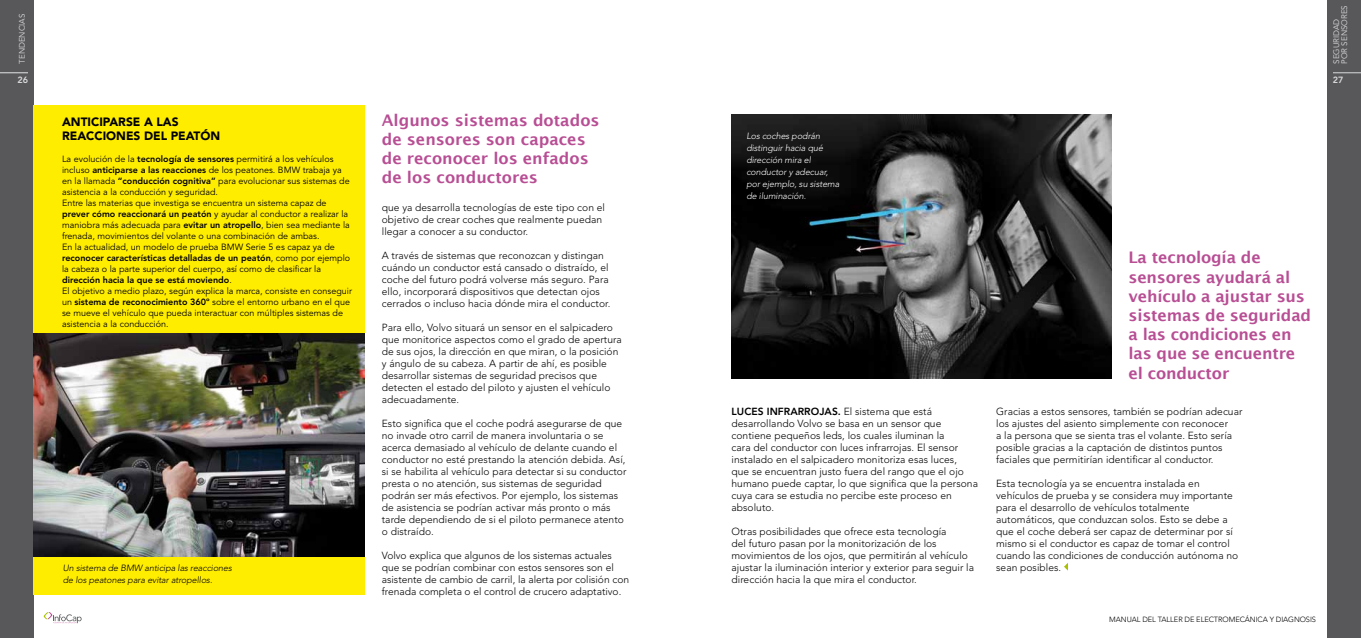
<style>
.page{position:relative;width:1361px;height:638px;background:#fff}
.page>*{position:absolute;margin:0;border:0;box-sizing:border-box;transform-origin:0 0}
.t1{font:600 16px/19.2px "Lucida Sans";letter-spacing:-.01em;color:#b84e94}
.t2{font:900 12px/14px "Avenir";color:#000}
.t3{font:300 10.2px/12px "Avenir";letter-spacing:.005em;color:#000}
.t4{font:9px/11px "Avenir";color:#000}
.t5{font:italic 300 9px/12px "Avenir";letter-spacing:-.01em;color:#fff}
.t6{font:italic 300 9px/12px "Avenir";letter-spacing:-.01em;color:#000}
.t7{font:800 9px "Avenir";color:#d9dadb}
.t8{font:8px/8px "Avenir";color:#d9dadb}
.t9{font:300 7.5px "Avenir";letter-spacing:-.01em;color:#000}
.s1{font-weight:800}
</style>
<div class="page">
<div style="left:0;top:0;width:34px;height:638px;background:#58585a"></div>
<svg style="left:0;top:73px;width:28px;height:1px"></svg>
<svg style="left:44px;top:612px;width:38px;height:12px"></svg>
<div style="left:1327px;top:0;width:34px;height:638px;background:#58585a"></div>
<svg style="left:1333px;top:73px;width:28px;height:1px"></svg>
<img style="left:731px;top:115px;width:380px;height:263px">
<div style="left:34px;top:105px;width:331px;height:490px;background:#ffed00"></div>
<img style="left:34px;top:334px;width:331px;height:222px">
<svg style="left:1064px;top:563px;width:4px;height:8px"></svg>
<p class="t8" style="left:18px;top:64px;width:52px;rotate:-90deg">TENDENCIAS</p>
<p class="t7" style="left:17px;top:74px;width:12px">26</p>
<p class="t2" style="left:62px;top:115px;width:160px">ANTICIPARSE A LAS<br>REACCIONES DEL PEATÓN</p>
<p class="t4" style="left:62px;top:154px;width:291px">La evolución de la <span class="s1">tecnología de sensores</span> permitirá a los vehículos incluso <span class="s1">anticiparse a las reacciones</span> de los peatones. BMW trabaja ya en la llamada <span class="s1">“conducción cognitiva”</span> para evolucionar sus sistemas de asistencia a la conducción y seguridad.<br>Entre las materias que investiga se encuentra un sistema capaz de <span class="s1">prever cómo reaccionará un peatón</span> y ayudar al conductor a realizar la maniobra más adecuada para <span class="s1">evitar un atropello</span>, bien sea mediante la frenada, movimientos del volante o una combinación de ambas.<br>En la actualidad, un modelo de prueba BMW Serie 5 es capaz ya de <span class="s1">reconocer características detalladas de un peatón</span>, como por ejemplo la cabeza o la parte superior del cuerpo, así como de clasificar la <span class="s1">dirección hacia la que se está moviendo</span>.<br>El objetivo a medio plazo, según explica la marca, consiste en conseguir un <span class="s1">sistema de reconocimiento 360º</span> sobre el entorno urbano en el que se mueve el vehículo que pueda interactuar con múltiples sistemas de asistencia a la conducción.</p>
<p class="t6" style="left:63px;top:561px;width:171px">Un sistema de BMW anticipa las reacciones de los peatones para evitar atropellos.</p>
<h1 class="t1" style="left:382px;top:110px;width:219px">Algunos sistemas dotados de sensores son capaces de reconocer los enfados de los conductores</h1>
<p class="t3" style="left:382px;top:201px;width:225px">que ya desarrolla tecnologías de este tipo con el objetivo de crear coches que realmente puedan llegar a conocer a su conductor.</p>
<p class="t3" style="left:382px;top:249px;width:230px">A través de sistemas que reconozcan y distingan cuándo un conductor está cansado o distraído, el coche del futuro podrá volverse más seguro. Para ello, incorporará dispositivos que detectan ojos cerrados o incluso hacia dónde mira el conductor.</p>
<p class="t3" style="left:382px;top:321px;width:242px">Para ello, Volvo situará un sensor en el salpicadero que monitorice aspectos como el grado de apertura de sus ojos, la dirección en que miran, o la posición y ángulo de su cabeza. A partir de ahí, es posible desarrollar sistemas de seguridad precisos que detecten el estado del piloto y ajusten el vehículo adecuadamente.</p>
<p class="t3" style="left:382px;top:417px;width:246px">Esto significa que el coche podrá asegurarse de que no invade otro carril de manera involuntaria o se acerca demasiado al vehículo de delante cuando el conductor no esté prestando la atención debida. Así, si se habilita al vehículo para detectar si su conductor presta o no atención, sus sistemas de seguridad podrán ser más efectivos. Por ejemplo, los sistemas de asistencia se podrían activar más pronto o más tarde dependiendo de si el piloto permanece atento o distraído.</p>
<p class="t3" style="left:382px;top:549px;width:249px">Volvo explica que algunos de los sistemas actuales que se podrían combinar con estos sensores son el asistente de cambio de carril, la alerta por colisión con frenada completa o el control de crucero adaptativo.</p>
<p class="t5" style="left:746px;top:129px;width:95px">Los coches podrán distinguir hacia qué dirección mira el conductor y adecuar, por ejemplo, su sistema de iluminación.</p>
<p class="t8" style="left:1332px;top:64px;width:59px;rotate:-90deg">seguridad por sensores</p>
<p class="t7" style="left:1333px;top:74px;width:12px">27</p>
<p class="t3" style="left:731px;top:405px;width:248px"><span class="s1">LUCES INFRARROJAS.</span> El sistema que está desarrollando Volvo se basa en un sensor que contiene pequeños leds, los cuales iluminan la<br>cara del conductor con luces infrarrojas. El sensor instalado en el salpicadero monitoriza esas luces,<br>que se encuentran justo fuera del rango que el ojo humano puede captar, lo que significa que la persona cuya cara se estudia no percibe este proceso en absoluto.</p>
<p class="t3" style="left:731px;top:525px;width:244px">Otras posibilidades que ofrece esta tecnología<br>del futuro pasan por la monitorización de los movimientos de los ojos, que permitirán al vehículo ajustar la iluminación interior y exterior para seguir la dirección hacia la que mira el conductor.</p>
<h1 class="t1" style="left:1128px;top:248px;width:184px">La tecnología de sensores ayudará al vehículo a ajustar sus sistemas de seguridad a las condiciones en las que se encuentre el conductor</h1>
<p class="t3" style="left:996px;top:405px;width:248px">Gracias a estos sensores, también se podrían adecuar los ajustes del asiento simplemente con reconocer<br>a la persona que se sienta tras el volante. Esto sería posible gracias a la captación de distintos puntos faciales que permitirían identificar al conductor.</p>
<p class="t3" style="left:996px;top:477px;width:244px">Esta tecnología ya se encuentra instalada en vehículos de prueba y se considera muy importante para el desarrollo de vehículos totalmente automáticos, que conduzcan solos. Esto se debe a que el coche deberá ser capaz de determinar por sí mismo si el conductor es capaz de tomar el control cuando las condiciones de conducción autónoma no sean posibles.</p>
<p class="t9" style="left:1109px;top:615px;width:208px">Manual del Taller de Electrom ecánica y Diagnosis</p>
</div>
